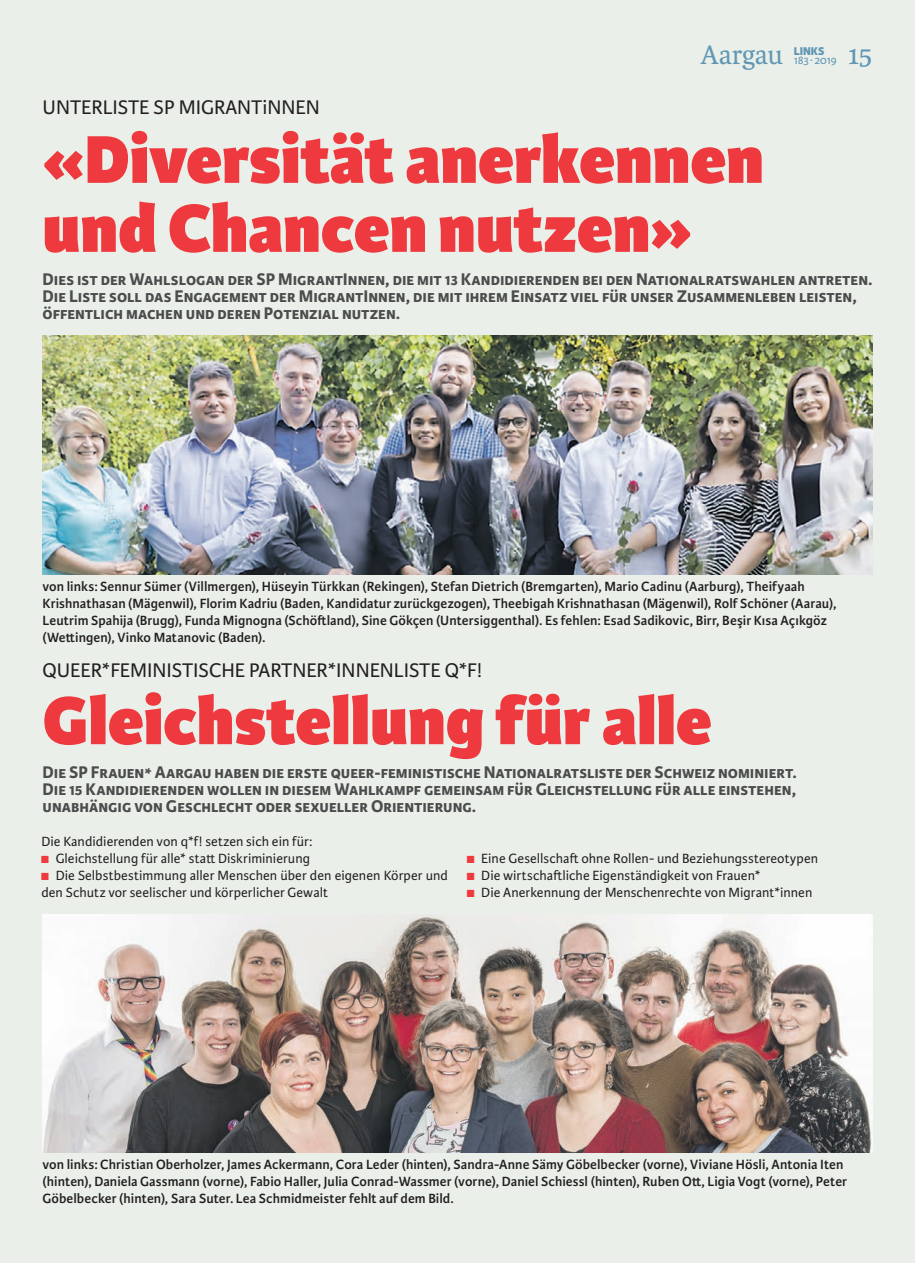
<style>
.page{position:relative;width:915px;height:1263px;background:#fff}
.page>*{position:absolute;margin:0;border:0;box-sizing:border-box;transform-origin:0 0}
.t1{font:800 72px/69px "Karmina Sans";color:#ee3a3e}
.t2{font:28.5px "Karmina";letter-spacing:-.005em;color:#6197b5}
.t3{font:21px "Karmina Sans";color:#231f20}
.t4{font:700 18px/17px "Karmina Sans";color:#4b4c4d}
.t5{font:600 14.25px/17px "Karmina Sans";letter-spacing:.005em;color:#231f20}
.t6{font:14.25px/17px "Karmina Sans";letter-spacing:.005em;color:#231f20}
.t7{font:12px "Karmina Sans";letter-spacing:-.02em;color:#6197b5}
.t8{font:800 12px "Karmina Sans";color:#6197b5}
.s1{font-family:"Karmina";color:#ee3a3e}
</style>
<div class="page">
<div style="left:0;top:0;width:914px;height:1263px;background:#eaf0e9"></div>
<img style="left:43px;top:336px;width:829px;height:238px">
<img style="left:43px;top:914px;width:829px;height:238px">
<h2 class="t2" style="left:700px;top:39px;width:84px">Aargau</h2>
<p class="t8" style="left:793px;top:44px;width:32px">LINKS</p>
<p class="t7" style="left:793px;top:53px;width:45px">183 ∙ 2019</p>
<h2 class="t2" style="left:847px;top:39px;width:26px">15</h2>
<h3 class="t3" style="left:43px;top:95px;width:278px">UNTERLISTE SP MIGRANTiNNEN</h3>
<h1 class="t1" style="left:43px;top:128px;width:722px">«Diversität anerkennen und Chancen nutzen»</h1>
<p class="t4" style="left:43px;top:271px;width:831px">Dies ist der Wahlslogan der SP MigrantInnen, die mit 13 Kandidierenden bei den Nationalratswahlen antreten.<br>Die Liste soll das Engagement der MigrantInnen, die mit ihrem Einsatz viel für unser Zusammenleben leisten, öffentlich machen und deren Potenzial nutzen.</p>
<p class="t5" style="left:43px;top:578px;width:795px">von links: Sennur Sümer (Villmergen), Hüseyin Türkkan (Rekingen), Stefan Dietrich (Bremgarten), Mario Cadinu (Aarburg), Theifyaah Krishnathasan (Mägenwil), Florim Kadriu (Baden, Kandidatur zurückgezogen), Theebigah Krishnathasan (Mägenwil), Rolf Schöner (Aarau), Leutrim Spahija (Brugg), Funda Mignogna (Schöftland), Sine Gökçen (Untersiggenthal). Es fehlen: Esad Sadikovic, Birr, Beşir Kısa Açıkgöz (Wettingen), Vinko Matanovic (Baden).</p>
<h3 class="t3" style="left:43px;top:658px;width:441px">QUEER*FEMINISTISCHE PARTNER*INNENLISTE Q*F!</h3>
<h1 class="t1" style="left:43px;top:689px;width:670px">Gleichstellung für alle</h1>
<p class="t4" style="left:43px;top:764px;width:755px;text-align:justify">Die SP Frauen* Aargau haben die erste queer-feministische Nationalratsliste der Schweiz nominiert.<br>Die 15 Kandidierenden wollen in diesem Wahlkampf gemeinsam für Gleichstellung für alle einstehen, unabhängig von Geschlecht oder sexueller Orientierung.</p>
<p class="t6" style="left:41px;top:833px;width:272px">Die Kandidierenden von q*f! setzen sich ein für:</p>
<p class="t6" style="left:41px;top:850px;width:270px"><span class="s1">•</span> Gleichstellung für alle* statt Diskriminierung</p>
<p class="t6" style="left:41px;top:867px;width:408px"><span class="s1">•</span> Die Selbstbestimmung aller Menschen über den eigenen Körper und den Schutz vor seelischer und körperlicher Gewalt</p>
<p class="t6" style="left:467px;top:850px;width:352px"><span class="s1">•</span> Eine Gesellschaft ohne Rollen- und Beziehungsstereotypen</p>
<p class="t6" style="left:467px;top:867px;width:295px"><span class="s1">•</span> Die wirtschaftliche Eigenständigkeit von Frauen*</p>
<p class="t6" style="left:467px;top:884px;width:347px"><span class="s1">•</span> Die Anerkennung der Menschenrechte von Migrant*innen</p>
<p class="t5" style="left:43px;top:1156px;width:805px">von links: Christian Oberholzer, James Ackermann, Cora Leder (hinten), Sandra-Anne Sämy Göbelbecker (vorne), Viviane Hösli, Antonia Iten (hinten), Daniela Gassmann (vorne), Fabio Haller, Julia Conrad-Wassmer (vorne), Daniel Schiessl (hinten), Ruben Ott, Ligia Vogt (vorne), Peter<br>Göbelbecker (hinten), Sara Suter. Lea Schmidmeister fehlt auf dem Bild.</p>
</div>
